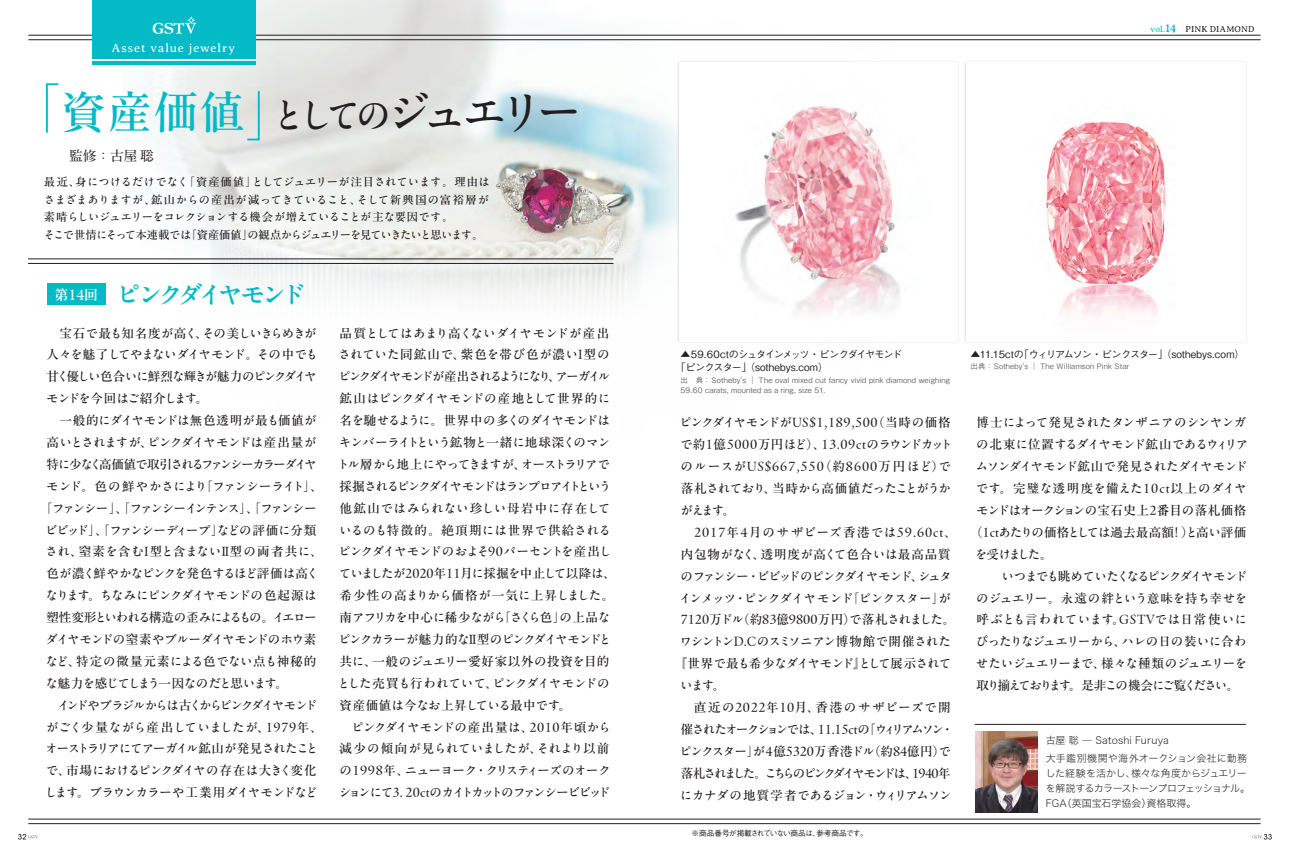
<style>
.page{position:relative;width:1290px;height:851px;background:#fff}
.page>*{position:absolute;margin:0;border:0;box-sizing:border-box;transform-origin:0 0}
.t1{font:500 45px "PA1 Mincho Std N";letter-spacing:-.18em;color:#231f20}
.t2{font:500 45px "PA1 Mincho Std N";color:#03bac6}
.t3{font:700 25px "PA1 Mincho Std N";letter-spacing:-.19em;color:#03bac6}
.t4{font:13.75px "PA1 Mincho Std N";color:#231f20}
.t5{font:700 13.75px "PA1 Mincho Std N";color:#fff}
.t6{font:500 12.5px/21.9px "PA1 Mincho Std N";letter-spacing:-.05em;color:#231f20}
.t7{font:500 12.5px "PA1 Mincho Std N";letter-spacing:-.13em;color:#231f20}
.t8{font:500 12.5px "PA1 Mincho Std N";letter-spacing:-.12em;color:#231f20}
.t9{font:500 12.5px "PA1 Mincho Std N";letter-spacing:-.075em;color:#231f20}
.t10{font:500 12.5px "PA1 Mincho Std N";letter-spacing:-.14em;color:#231f20}
.t11{font:500 12.5px "PA1 Mincho Std N";letter-spacing:.075em;color:#231f20}
.t12{font:500 12.5px "PA1 Mincho Std N";letter-spacing:.015em;color:#231f20}
.t13{font:500 12.5px "PA1 Mincho Std N";letter-spacing:.01em;color:#231f20}
.t14{font:500 12.5px "PA1 Mincho Std N";letter-spacing:-.015em;color:#231f20}
.t15{font:500 12.5px "PA1 Mincho Std N";letter-spacing:-.085em;color:#231f20}
.t16{font:500 12.5px "PA1 Mincho Std N";letter-spacing:.025em;color:#231f20}
.t17{font:500 12.5px "PA1 Mincho Std N";letter-spacing:.04em;color:#231f20}
.t18{font:500 12.5px "PA1 Mincho Std N";color:#231f20}
.t19{font:500 12.5px "PA1 Mincho Std N";letter-spacing:-.175em;color:#231f20}
.t20{font:500 12.5px "PA1 Mincho Std N";letter-spacing:-.11em;color:#231f20}
.t21{font:500 12.5px "PA1 Mincho Std N";letter-spacing:-.01em;color:#231f20}
.t22{font:500 12.5px "PA1 Mincho Std N";letter-spacing:-.08em;color:#231f20}
.t23{font:500 12.5px "PA1 Mincho Std N";letter-spacing:-.005em;color:#231f20}
.t24{font:500 12.5px "PA1 Mincho Std N";letter-spacing:.05em;color:#231f20}
.t25{font:500 12.5px "PA1 Mincho Std N";letter-spacing:-.02em;color:#231f20}
.t26{font:300 12.25px "Averia Serif Libre";letter-spacing:.08em;color:#fff}
.t27{font:500 11.25px/17.5px "PA1 Mincho Std N";letter-spacing:-.01em;color:#231f20}
.t28{font:500 10px/13.5px "Gothic BBB Pro";letter-spacing:-.045em;color:#231f20}
.t29{font:10px/15px "Hira Kaku Std W2";letter-spacing:-.035em;color:#231f20}
.t30{font:10px/17.5px "Hira Kaku Std W2";letter-spacing:.015em;color:#231f20}
.t31{font:300 8.75px "Averia Serif Libre";letter-spacing:.01em;color:#231f20}
.t32{font:500 7.62px "Gothic BBB Pro";letter-spacing:-.05em;color:#231f20}
.t33{font:500 7.5px/10.1px "Gothic BBB Pro";letter-spacing:.015em;color:#6c6d70}
.s1{font-size:36px}
.s2{color:#03bac6}
.s3{font-size:12.25px;color:#03bac6}
</style>
<div class="page">
<img style="left:122px;top:0;width:493px;height:256px">
<svg style="left:615px;top:34px;width:30px;height:222px"></svg>
<svg style="left:46px;top:83px;width:12px;height:50px"></svg>
<svg style="left:247px;top:91px;width:13px;height:49px"></svg>
<div style="left:47px;top:284px;width:59px;height:21px;background:#03bac6"></div>
<hr style="left:28px;top:258px;width:585px;height:1px;background:#231f20">
<hr style="left:28px;top:263px;width:585px;height:1px;background:#231f20">
<hr style="left:28px;top:35px;width:617px;height:1px;background:#231f20">
<hr style="left:28px;top:40px;width:617px;height:1px;background:#231f20">
<hr style="left:28px;top:823px;width:617px;height:1px;background:#231f20">
<hr style="left:28px;top:818px;width:617px;height:1px;background:#231f20">
<div style="left:92px;top:0;width:164px;height:59px;background:#03bac6"></div>
<hr style="left:92px;top:61px;width:164px;height:3px;background:#03bac6">
<svg style="left:153px;top:16px;width:43px;height:18px"></svg>
<img style="left:976px;top:731px;width:62px;height:81px">
<img style="left:1040px;top:111px;width:136px;height:222px">
<img style="left:675px;top:61px;width:284px;height:282px">
<img style="left:679px;top:62px;width:279px;height:279px">
<hr style="left:974px;top:724px;width:272px;height:1px;background:#231f20">
<hr style="left:645px;top:35px;width:615px;height:1px;background:#231f20">
<hr style="left:645px;top:40px;width:615px;height:1px;background:#231f20">
<hr style="left:645px;top:823px;width:615px;height:1px;background:#231f20">
<hr style="left:645px;top:818px;width:615px;height:1px;background:#231f20">
<svg style="left:1252px;top:833px;width:20px;height:6px"></svg>
<svg style="left:18px;top:833px;width:20px;height:6px"></svg>
<p class="t26" style="left:112px;top:41px;width:125px">Asset value jewelry</p>
<h1 class="t2" style="left:61px;top:79px;width:185px">資産価値</h1>
<p class="t4" style="left:69px;top:146px;width:87px">監修：古屋 聡</p>
<h1 class="t1" style="left:270px;top:79px;width:312px"><span class="s1">としての</span>ジュエリー</h1>
<p class="t27" style="left:44px;top:173px;width:447px">最近、身につけるだけでなく「資産価値」としてジュエリーが注目されています。理由はさまざまありますが、鉱山からの産出が減ってきていること、そして新興国の富裕層が素晴らしいジュエリーをコレクションする機会が増えていることが主な要因です。<br>そこで世情にそって本連載では「資産価値」の観点からジュエリーを見ていきたいと思います。</p>
<p class="t5" style="left:55px;top:284px;width:45px">第14回</p>
<h2 class="t3" style="left:115px;top:276px;width:193px">ピンクダイヤモンド</h2>
<p class="t22" style="left:46px;top:324px;width:272px">　宝石で最も知名度が高く、その美しいきらめきが</p>
<p class="t6" style="left:46px;top:343px;width:273px">人々を魅了してやまないダイヤモンド。その中でも</p>
<p class="t8" style="left:46px;top:367px;width:272px">甘く優しい色合いに鮮烈な輝きが魅力のピンクダイヤ</p>
<p class="t9" style="left:46px;top:389px;width:163px">モンドを今回はご紹介します。</p>
<p class="t13" style="left:46px;top:411px;width:272px">　一般的にダイヤモンドは無色透明が最も価値が</p>
<p class="t6" style="left:46px;top:431px;width:272px">高いとされますが、ピンクダイヤモンドは産出量が</p>
<p class="t7" style="left:46px;top:455px;width:272px">特に少なく高価値で取引されるファンシーカラーダイヤ</p>
<p class="t6" style="left:46px;top:475px;width:278px">モンド。色の鮮やかさにより「ファンシーライト」、</p>
<p class="t20" style="left:40px;top:499px;width:278px">「ファンシー」、「ファンシーインテンス」、「ファンシー</p>
<p class="t9" style="left:45px;top:520px;width:273px">ビビッド」、「ファンシーディープ」などの評価に分類</p>
<p class="t23" style="left:45px;top:542px;width:279px">され、窒素を含むⅠ型と含まないⅡ型の両者共に、</p>
<p class="t6" style="left:46px;top:562px;width:274px">色が濃く鮮やかなピンクを発色するほど評価は高く</p>
<p class="t15" style="left:46px;top:586px;width:273px">なります。ちなみにピンクダイヤモンドの色起源は</p>
<p class="t8" style="left:46px;top:608px;width:272px">塑性変形といわれる構造の歪みによるもの。イエロー</p>
<p class="t6" style="left:46px;top:628px;width:272px">ダイヤモンドの窒素やブルーダイヤモンドのホウ素</p>
<p class="t16" style="left:46px;top:652px;width:272px">など、特定の微量元素による色でない点も神秘的</p>
<p class="t6" style="left:46px;top:672px;width:244px">な魅力を感じてしまう一因なのだと思います。</p>
<p class="t7" style="left:46px;top:695px;width:273px">　インドやブラジルからは古くからピンクダイヤモンド</p>
<p class="t16" style="left:46px;top:717px;width:278px">がごく少量ながら産出していましたが、1979年、</p>
<p class="t15" style="left:45px;top:739px;width:274px">オーストラリアにてアーガイル鉱山が発見されたこと</p>
<p class="t6" style="left:46px;top:759px;width:272px">で、市場におけるピンクダイヤの存在は大きく変化</p>
<p class="t9" style="left:45px;top:783px;width:274px">します。ブラウンカラーや工業用ダイヤモンドなど</p>
<p class="t6" style="left:337px;top:322px;width:280px">品質としてはあまり高くないダイヤモンドが産出されていた同鉱山で、紫色を帯び色が濃いⅠ型のピンクダイヤモンドが産出されるようになり、アーガイル鉱山はピンクダイヤモンドの産地として世界的に名を馳せるように。世界中の多くのダイヤモンドはキンバーライトという鉱物と一緒に地球深くのマントル層から地上にやってきますが、オーストラリアで採掘されるピンクダイヤモンドはランプロアイトという他鉱山ではみられない珍しい母岩中に存在しているのも特徴的。絶頂期には世界で供給されるピンクダイヤモンドのおよそ90パーセントを産出していましたが2020年11月に採掘を中止して以降は、希少性の高まりから価格が一気に上昇しました。南アフリカを中心に稀少ながら「さくら色」の上品なピンクカラーが魅力的なⅡ型のピンクダイヤモンドと共に、一般のジュエリー愛好家以外の投資を目的とした売買も行われていて、ピンクダイヤモンドの資産価値は今なお上昇している最中です。<br>　ピンクダイヤモンドの産出量は、2010年頃から減少の傾向が見られていましたが、それより以前の1998年、ニューヨーク・クリスティーズのオークションにて3. 20ctのカイトカットのファンシービビッド</p>
<p class="t31" style="left:1150px;top:24px;width:105px"><span class="s2">vol.</span><span class="s3">14</span> PINK DIAMOND</p>
<p class="t28" style="left:675px;top:346px;width:228px;text-indent:5px">▲59.60ctのシュタインメッツ・ピンクダイヤモンド「ピンクスター」（sothebys.com）</p>
<p class="t33" style="left:680px;top:374px;width:271px">出 典： Sotheby's ｜ The oval mixed cut fancy vivid pink diamond weighing<br>59.60 carats, mounted as a ring, size 51.</p>
<p class="t13" style="left:679px;top:413px;width:273px">ピンクダイヤモンドがUS$1,189,500（当時の価格</p>
<p class="t12" style="left:680px;top:435px;width:274px">で約１億5000万円ほど）、13.09ctのラウンドカット</p>
<p class="t11" style="left:680px;top:457px;width:272px">のルースがUS$667,550（約8600万円ほど）で</p>
<p class="t6" style="left:681px;top:477px;width:272px">落札されており、当時から高価値だったことがうか</p>
<p class="t6" style="left:680px;top:499px;width:56px">がえます。</p>
<p class="t11" style="left:681px;top:523px;width:278px">　2017年４月のサザビーズ香港では59.60ct、</p>
<p class="t17" style="left:681px;top:545px;width:271px">内包物がなく、透明度が高くて色合いは最高品質</p>
<p class="t8" style="left:680px;top:567px;width:273px">のファンシー・ビビッドのピンクダイヤモンド、シュタ</p>
<p class="t6" style="left:679px;top:586px;width:273px">インメッツ・ピンクダイヤモンド「ピンクスター」が</p>
<p class="t18" style="left:681px;top:610px;width:276px">7120万ドル（約83億9800万円）で落札されました。</p>
<p class="t6" style="left:679px;top:630px;width:273px">ワシントンD.Cのスミソニアン博物館で開催された</p>
<p class="t6" style="left:674px;top:652px;width:278px">『世界で最も希少なダイヤモンド』として展示されて</p>
<p class="t6" style="left:680px;top:674px;width:46px">います。</p>
<p class="t24" style="left:681px;top:698px;width:271px">　直近の2022年10月、香港のサザビーズで開</p>
<p class="t10" style="left:681px;top:720px;width:274px">催されたオークションでは、11.15ctの「ウィリアムソン・</p>
<p class="t21" style="left:679px;top:742px;width:273px">ピンクスター」が４億5320万香港ドル（約84億円）で</p>
<p class="t19" style="left:681px;top:763px;width:271px">落札されました。こちらのピンクダイヤモンドは、1940年</p>
<p class="t6" style="left:680px;top:783px;width:273px">にカナダの地質学者であるジョン・ウィリアムソン</p>
<p class="t32" style="left:691px;top:827px;width:178px">※商品番号が掲載されていない商品は、参考商品です。</p>
<p class="t28" style="left:970px;top:346px;width:275px">▲11.15ctの「ウィリアムソン・ピンクスター」（sothebys.com）</p>
<p class="t33" style="left:970px;top:360px;width:160px">出典： Sotheby's ｜ The Williamson Pink Star</p>
<p class="t14" style="left:976px;top:413px;width:271px">博士によって発見されたタンザニアのシンヤンガ</p>
<p class="t6" style="left:976px;top:433px;width:273px">の北東に位置するダイヤモンド鉱山であるウィリア</p>
<p class="t6" style="left:975px;top:455px;width:274px">ムソンダイヤモンド鉱山で発見されたダイヤモンド</p>
<p class="t17" style="left:975px;top:479px;width:272px">です。完璧な透明度を備えた10ct以上のダイヤ</p>
<p class="t6" style="left:976px;top:499px;width:272px">モンドはオークションの宝石史上２番目の落札価格</p>
<p class="t14" style="left:970px;top:523px;width:278px">（１ctあたりの価格としては過去最高額！ ）と高い評価</p>
<p class="t6" style="left:975px;top:543px;width:79px">を受けました。</p>
<p class="t7" style="left:976px;top:567px;width:273px">　　いつまでも眺めていたくなるピンクダイヤモンド</p>
<p class="t25" style="left:976px;top:588px;width:273px">のジュエリー。永遠の絆という意味を持ち幸せを</p>
<p class="t12" style="left:976px;top:610px;width:272px">呼ぶとも言われています。ＧＳＴＶでは日常使いに</p>
<p class="t6" style="left:976px;top:630px;width:272px">ぴったりなジュエリーから、ハレの日の装いに合わ</p>
<p class="t6" style="left:976px;top:652px;width:273px">せたいジュエリーまで、様々な種類のジュエリーを</p>
<p class="t10" style="left:976px;top:676px;width:264px">取り揃えております。是非この機会にご覧ください。</p>
<p class="t30" style="left:1046px;top:731px;width:203px">古屋 聡 ― Satoshi Furuya<br>大手鑑別機関や海外オークション会社に勤務</p>
<p class="t29" style="left:1046px;top:765px;width:206px">した経験を活かし、様々な角度からジュエリーを解説するカラーストーンプロフェッショナル。<br>FGA（英国宝石学協会）資格取得。</p>
</div>
